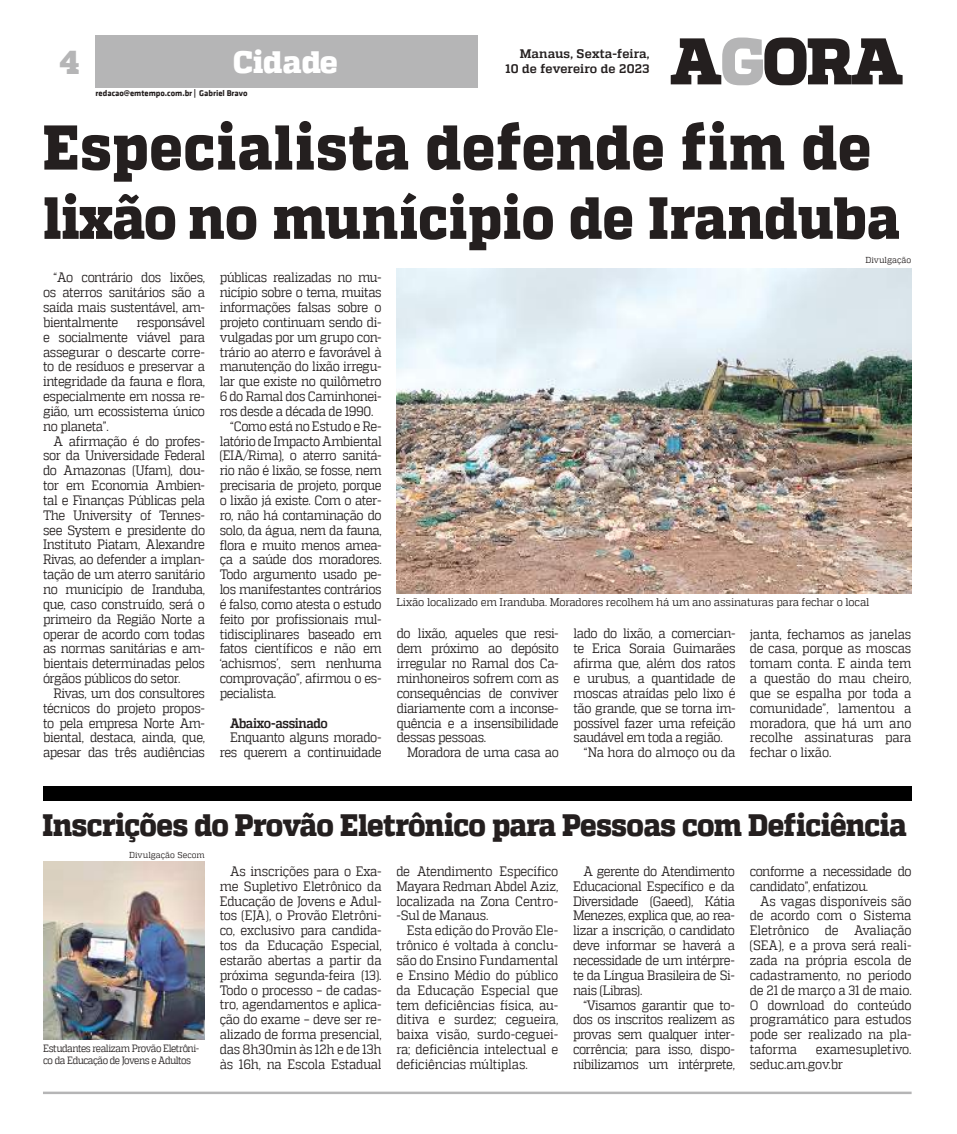
<style>
.page{position:relative;width:957px;height:1134px;background:#fff}
.page>*{position:absolute;margin:0;border:0;box-sizing:border-box;transform-origin:0 0}
.t1{font:800 63.12px "MW Quadon";letter-spacing:.015em;color:#241f1f;scale:.89 1}
.t2{font:800 59.38px "MW Quadon";letter-spacing:.005em;color:#241f1f;scale:.89 1}
.t3{font:800 33px "MW Quadon";color:#b5b5b6;scale:.94 1}
.t4{font:800 30.88px "MW Quadon";letter-spacing:-.02em;color:#241f1f;scale:.91 1}
.t5{font:800 30.88px "MW Quadon";color:#fff}
.t6{font:13.62px/14.9px "MW Quadon";letter-spacing:-.03em;color:#241f1f;text-align:justify;scale:.89 1}
.t7{font:700 13.62px "MW Quadon";letter-spacing:-.035em;color:#241f1f;scale:.89 1}
.t8{font:700 12.38px "MW Quadon";letter-spacing:.01em;color:#241f1f}
.t9{font:11.12px "MW Quadon";letter-spacing:-.015em;color:#241f1f;scale:.94 1}
.t10{font:10.5px/12.6px "MW Quadon";letter-spacing:-.05em;color:#241f1f;scale:.88 1}
.t11{font:700 8.62px "MW Klavika Bd";color:#241f1f}
.t12{font:8.62px "MW Quadon";letter-spacing:.005em;color:#241f1f;scale:.94 1}
</style>
<div class="page">
<div style="left:96px;top:35px;width:382px;height:53px;background:#b5b5b6"></div>
<svg style="left:671px;top:38px;width:231px;height:47px"></svg>
<hr style="left:43px;top:1092px;width:868px;height:2px;background:#b5b5b6">
<div style="left:43px;top:787px;width:868px;height:14px;background:#000"></div>
<img style="left:43px;top:861px;width:162px;height:178px">
<img style="left:396px;top:269px;width:515px;height:325px">
<h3 class="t3" style="left:60px;top:43px;width:23px">4</h3>
<h3 class="t5" style="left:233px;top:44px;width:106px">Cidade</h3>
<p class="t8" style="left:520px;top:46px;width:131px">Manaus, Sexta-feira,</p>
<p class="t8" style="left:505px;top:61px;width:146px">10 de fevereiro de 2023</p>
<p class="t11" style="left:96px;top:87px;width:153px">redacao@emtempo.com.br | Gabriel Bravo</p>
<h1 class="t1" style="left:43px;top:110px;width:932px">Especialista defende fim de</h1>
<h2 class="t2" style="left:43px;top:183px;width:964px">lixão no munícipio de Iranduba</h2>
<p class="t12" style="left:865px;top:255px;width:50px">Divulgação</p>
<p class="t6" style="left:43px;top:270px;width:184px;text-indent:10px">“Ao contrário dos lixões, os aterros sanitários são a saída mais sustentável, am&shy;bientalmente</p>
<p class="t6" style="left:43px;top:315px;width:184px;text-indent:94px">responsável e socialmente viável para assegurar o descarte corre&shy;to de resíduos e preservar a integridade da fauna e flora, especialmente em nossa re&shy;gião, um ecossistema único no planeta”.</p>
<p class="t6" style="left:43px;top:433px;width:184px;text-indent:10px">A afirmação é do profes&shy;sor da Universidade Federal do Amazonas (Ufam), dou&shy;tor em Economia Ambien&shy;tal e Finanças Públicas pela The University of Tennes&shy;see System e presidente do Instituto Piatam, Alexandre Rivas, ao defender a implan&shy;tação de um aterro sanitário no município de Iranduba, que, caso construído, será o primeiro da Região Norte a operar de acordo com todas as normas sanitárias e am&shy;bientais determinadas pelos órgãos públicos do setor.</p>
<p class="t6" style="left:43px;top:686px;width:184px;text-indent:10px">Rivas, um dos consultores técnicos do projeto propos&shy;to pela empresa Norte Am&shy;biental, destaca, ainda, que, apesar das três audiências</p>
<p class="t6" style="left:220px;top:270px;width:184px">públicas realizadas no mu-</p>
<p class="t6" style="left:220px;top:285px;width:184px">nicípio sobre o tema, muitas</p>
<p class="t6" style="left:220px;top:300px;width:184px">informações falsas sobre o</p>
<p class="t6" style="left:220px;top:315px;width:184px">projeto continuam sendo di-</p>
<p class="t6" style="left:220px;top:329px;width:184px">vulgadas por um grupo con-</p>
<p class="t6" style="left:220px;top:344px;width:184px">trário ao aterro e favorável à</p>
<p class="t6" style="left:220px;top:359px;width:184px">manutenção do lixão irregu-</p>
<p class="t6" style="left:220px;top:374px;width:184px">lar que existe no quilômetro</p>
<p class="t6" style="left:220px;top:389px;width:184px">6 do Ramal dos Caminhonei-</p>
<p class="t6" style="left:220px;top:404px;width:174px">ros desde a década de 1990.</p>
<p class="t6" style="left:230px;top:418px;width:172px">“Como está no Estudo e Re-</p>
<p class="t6" style="left:220px;top:433px;width:184px">latório de Impacto Ambiental</p>
<p class="t6" style="left:220px;top:448px;width:184px">(EIA/Rima), o aterro sanitá-</p>
<p class="t6" style="left:220px;top:463px;width:184px">rio não é lixão, se fosse, nem</p>
<p class="t6" style="left:220px;top:478px;width:184px">precisaria de projeto, porque</p>
<p class="t6" style="left:220px;top:493px;width:184px">o lixão já existe. Com o ater-</p>
<p class="t6" style="left:220px;top:507px;width:184px">ro, não há contaminação do</p>
<p class="t6" style="left:220px;top:522px;width:184px">solo, da água, nem da fauna,</p>
<p class="t6" style="left:220px;top:537px;width:184px">flora e muito menos amea-</p>
<p class="t6" style="left:220px;top:552px;width:184px">ça a saúde dos moradores.</p>
<p class="t6" style="left:220px;top:567px;width:184px">Todo argumento usado pe-</p>
<p class="t6" style="left:220px;top:582px;width:184px">los manifestantes contrários</p>
<p class="t6" style="left:220px;top:597px;width:184px">é falso, como atesta o estudo</p>
<p class="t6" style="left:220px;top:611px;width:184px">feito por profissionais mul-</p>
<p class="t6" style="left:220px;top:626px;width:184px">tidisciplinares baseado em</p>
<p class="t6" style="left:220px;top:641px;width:184px">fatos científicos e não em</p>
<p class="t6" style="left:220px;top:656px;width:184px">‘achismos’, sem nenhuma</p>
<p class="t6" style="left:220px;top:671px;width:184px">comprovação”, afirmou o es-</p>
<p class="t6" style="left:220px;top:686px;width:65px">pecialista.</p>
<p class="t7" style="left:230px;top:715px;width:111px">Abaixo-assinado</p>
<p class="t6" style="left:220px;top:730px;width:184px;text-align:right">Enquanto alguns morado&shy;res querem a continuidade</p>
<p class="t9" style="left:396px;top:595px;width:505px">Lixão localizado em Iranduba. Moradores recolhem há um ano assinaturas para fechar o local</p>
<p class="t6" style="left:397px;top:626px;width:183px">do lixão, aqueles que resi&shy;dem próximo ao depósito irregular no Ramal dos Ca&shy;minhoneiros sofrem com as consequências de conviver diariamente com a inconse&shy;quência e a insensibilidade dessas pessoas.</p>
<p class="t6" style="left:407px;top:745px;width:172px">Moradora de uma casa ao</p>
<p class="t6" style="left:573px;top:626px;width:183px">lado do lixão, a comercian-</p>
<p class="t6" style="left:573px;top:641px;width:183px">te Erica Soraia Guimarães</p>
<p class="t6" style="left:573px;top:656px;width:184px">afirma que, além dos ratos</p>
<p class="t6" style="left:573px;top:671px;width:184px">e urubus, a quantidade de</p>
<p class="t6" style="left:573px;top:686px;width:183px">moscas atraídas pelo lixo é</p>
<p class="t6" style="left:573px;top:700px;width:183px">tão grande, que se torna im-</p>
<p class="t6" style="left:573px;top:715px;width:183px">possível fazer uma refeição</p>
<p class="t6" style="left:573px;top:730px;width:169px">saudável em toda a região.</p>
<p class="t6" style="left:584px;top:745px;width:172px">“Na hora do almoço ou da</p>
<p class="t6" style="left:749px;top:626px;width:183px">janta, fechamos as janelas de casa, porque as moscas tomam conta. E ainda tem a questão do mau cheiro, que se espalha por toda a comunidade”, lamentou a moradora, que há um ano recolhe assinaturas para fechar o lixão.</p>
<h3 class="t4" style="left:42px;top:807px;width:951px">Inscrições do Provão Eletrônico para Pessoas com Deficiência</h3>
<p class="t6" style="left:220px;top:864px;width:183px;text-indent:10px">As inscrições para o Exa&shy;me Supletivo Eletrônico da Educação de Jovens e Adul&shy;tos (EJA), o Provão Eletrôni&shy;co, exclusivo para candida&shy;tos da Educação Especial, estarão abertas a partir da próxima segunda-feira (13).<br>Todo o processo – de cadas&shy;tro, agendamentos e aplica&shy;ção do exame – deve ser re&shy;alizado de forma presencial, das 8h30min às 12h e de 13h às 16h, na Escola Estadual</p>
<p class="t6" style="left:396px;top:864px;width:183px">de Atendimento Específico Mayara Redman Abdel Aziz, localizada na Zona Centro--Sul de Manaus.</p>
<p class="t12" style="left:129px;top:850px;width:82px">Divulgação Secom</p>
<p class="t6" style="left:749px;top:864px;width:183px">conforme a necessidade do candidato”, enfatizou.</p>
<p class="t6" style="left:749px;top:893px;width:183px;text-indent:10px">As vagas disponíveis são de acordo com o Sistema Eletrônico de Avaliação (SEA), e a prova será reali&shy;zada na própria escola de cadastramento, no período de 21 de março a 31 de maio.<br>O download do conteúdo programático para estudos pode ser realizado na pla&shy;taforma</p>
<p class="t6" style="left:573px;top:864px;width:183px;text-indent:10px">A gerente do Atendimento Educacional Específico e da Diversidade (Gaeed), Kátia Menezes, explica que, ao rea&shy;lizar a inscrição, o candidato deve informar se haverá a necessidade de um intérpre&shy;te da Língua Brasileira de Si&shy;nais (Libras).</p>
<p class="t6" style="left:573px;top:997px;width:183px;text-indent:10px">“Visamos garantir que to&shy;dos os inscritos realizem as provas sem qualquer inter&shy;corrência; para isso, dispo&shy;nibilizamos um intérprete,</p>
<p class="t6" style="left:396px;top:923px;width:183px;text-indent:10px">Esta edição do Provão Ele&shy;trônico é voltada à conclu&shy;são do Ensino Fundamental e Ensino Médio do público da Educação Especial que tem deficiências física, au&shy;ditiva e surdez; cegueira, baixa visão, surdo-ceguei&shy;ra; deficiência intelectual e deficiências múltiplas.</p>
<p class="t10" style="left:43px;top:1042px;width:179px">Estudantes realizam Provão Eletrôni&shy;co da Educação de Jovens e Adultos</p>
<p class="t6" style="left:749px;top:1042px;width:183px;text-indent:66px">examesupletivo. seduc.am.gov.br</p>
</div>
